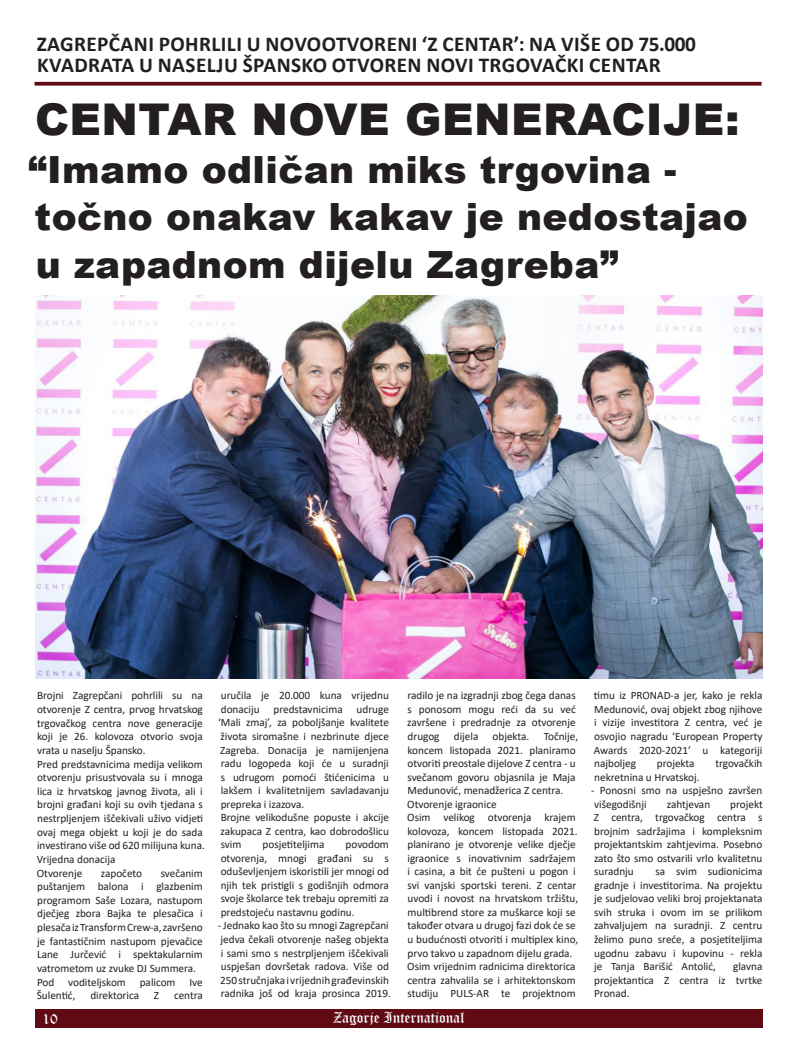
<style>
.page{position:relative;width:798px;height:1063px;background:#fff}
.page>*{position:absolute;margin:0;border:0;box-sizing:border-box;transform-origin:0 0}
.t1{font:900 43.75px "Arial";letter-spacing:.01em;color:#231f20}
.t2{font:900 37.5px/47.5px "Arial";letter-spacing:.01em;color:#231f20}
.t3{font:700 21.25px/21.2px "Calibri";letter-spacing:.02em;color:#231f20}
.t4{font:15px "Old English Text";color:#fff}
.t5{font:11.25px/13.5px "Calibri";color:#231f20;text-align:justify}
</style>
<div class="page">
<div style="left:35px;top:1009px;width:727px;height:19px;background:#600a14"></div>
<svg style="left:35px;top:82px;width:726px;height:4px;background:#6e212a"></svg>
<img style="left:35px;top:296px;width:727px;height:383px">
<p class="t3" style="left:37px;top:33px;width:660px">ZAGREPČANI POHRLILI U NOVOOTVORENI ‘Z CENTAR’: NA VIŠE OD 75.000<br>KVADRATA U NASELJU ŠPANSKO OTVOREN NOVI TRGOVAČKI CENTAR</p>
<p class="t1" style="left:35px;top:88px;width:705px">CENTAR NOVE GENERACIJE:</p>
<p class="t2" style="left:28px;top:144px;width:721px">“Imamo odličan miks trgovina - točno onakav kakav je nedostajao u zapadnom dijelu Zagreba”</p>
<p class="t5" style="left:37px;top:689px;width:167px">Brojni Zagrepčani pohrlili su na otvorenje Z centra, prvog hrvatskog trgovačkog centra nove generacije koji je 26. kolovoza otvorio svoja vrata u naselju Špansko.</p>
<p class="t5" style="left:37px;top:757px;width:169px;text-align:left">Pred predstavnicima medija velikom otvorenju prisustvovala su i mnoga lica iz hrvatskog javnog života, ali i brojni građani koji su ovih tjedana s nestrpljenjem iščekivali uživo vidjeti ovaj mega objekt u koji je do sada investirano više od 620 milijuna kuna.</p>
<p class="t5" style="left:37px;top:852px;width:80px">Vrijedna donacija</p>
<p class="t5" style="left:37px;top:866px;width:47px">Otvorenje</p>
<p class="t5" style="left:101px;top:866px;width:43px">započeto</p>
<p class="t5" style="left:37px;top:866px;width:167px;text-indent:124px">svečanim puštanjem balona i glazbenim programom Saše Lozara, nastupom dječjeg zbora Bajka te plesačica i plesača iz Transform Crew-a, završeno je fantastičnim nastupom pjevačice Lane Jurčević i spektakularnim vatrometom uz zvuke DJ Summera.</p>
<p class="t5" style="left:37px;top:975px;width:167px">Pod voditeljskom palicom Ive<br>Šulentić,</p>
<p class="t5" style="left:90px;top:988px;width:50px">direktorica</p>
<p class="t5" style="left:154px;top:988px;width:7px">Z</p>
<p class="t5" style="left:174px;top:988px;width:30px">centra</p>
<p class="t5" style="left:218px;top:689px;width:172px">uručila je 20.000 kuna vrijednu donaciju predstavnicima udruge ‘Mali zmaj’, za poboljšanje kvalitete života siromašne i nezbrinute djece Zagreba. Donacija je namijenjena radu logopeda koji će u suradnji s udrugom pomoći štićenicima u lakšem i kvalitetnijem savladavanju prepreka i izazova.</p>
<p class="t5" style="left:220px;top:810px;width:170px">Brojne velikodušne popuste i akcije zakupaca Z centra, kao dobrodošlicu svim</p>
<p class="t5" style="left:262px;top:837px;width:63px">posjetiteljima</p>
<p class="t5" style="left:220px;top:837px;width:170px;text-indent:125px">povodom otvorenja, mnogi građani su s oduševljenjem iskoristili jer mnogi od njih tek pristigli s godišnjih odmora svoje školarce tek trebaju opremiti za predstojeću nastavnu godinu.</p>
<p class="t5" style="left:217px;top:919px;width:175px;text-align:left">- Jednako kao što su mnogi Zagrepčani jedva čekali otvorenje našeg objekta i sami smo s nestrpljenjem iščekivali uspješan dovršetak radova. Više od 250 stručnjaka i vrijednih građevinskih radnika još od kraja prosinca 2019.</p>
<p class="t5" style="left:407px;top:689px;width:170px">radilo je na izgradnji zbog čega danas s ponosom mogu reći da su već završene i predradnje za otvorenje drugog</p>
<p class="t5" style="left:407px;top:729px;width:172px;text-align:left;text-indent:136px">Točnije, koncem listopada 2021. planiramo otvoriti preostale dijelove Z centra - u svečanom govoru objasnila je Maja<br>Medunović, menadžerica Z centra.</p>
<p class="t5" style="left:407px;top:797px;width:91px">Otvorenje igraonice</p>
<p class="t5" style="left:407px;top:810px;width:172px;text-align:left">Osim velikog otvorenja krajem kolovoza, koncem listopada 2021. planirano je otvorenje velike dječje igraonice s inovativnim sadržajem i casina, a bit će pušteni u pogon i svi vanjski sportski tereni. Z centar uvodi i novost na hrvatskom tržištu, multibrend store za muškarce koji se također otvara u drugoj fazi dok će se u budućnosti otvoriti i multiplex kino, prvo takvo u zapadnom dijelu grada.</p>
<p class="t5" style="left:407px;top:959px;width:170px">Osim vrijednim radnicima direktorica centra zahvalila se i arhitektonskom studiju PULS-AR te projektnom</p>
<p class="t5" style="left:453px;top:729px;width:26px">dijela</p>
<p class="t5" style="left:492px;top:729px;width:38px">objekta.</p>
<h3 class="t4" style="left:43px;top:1009px;width:17px">10</h3>
<h3 class="t4" style="left:333px;top:1008px;width:133px">Zagorje International</h3>
<p class="t5" style="left:593px;top:689px;width:170px">timu iz PRONAD-a jer, kako je rekla Medunović, ovaj objekt zbog njihove i vizije investitora Z centra, već je osvojio nagradu ‘European Property Awards 2020-2021’ u kategoriji najboljeg</p>
<p class="t5" style="left:656px;top:756px;width:39px">projekta</p>
<p class="t5" style="left:715px;top:756px;width:48px">trgovačkih</p>
<p class="t5" style="left:594px;top:770px;width:107px">nekretnina u Hrvatskoj.</p>
<p class="t5" style="left:591px;top:783px;width:173px">- Ponosni smo na uspješno završen višegodišnji</p>
<p class="t5" style="left:593px;top:797px;width:170px;text-indent:136px">projekt Z centra, trgovačkog centra s brojnim sadržajima i kompleksnim projektantskim zahtjevima. Posebno zato što smo ostvarili vrlo kvalitetnu suradnju</p>
<p class="t5" style="left:666px;top:797px;width:45px">zahtjevan</p>
<p class="t5" style="left:594px;top:865px;width:170px;text-indent:61px">sa svim sudionicima gradnje i investitorima. Na projektu je sudjelovao veliki broj projektanata svih struka i ovom im se prilikom zahvaljujem na suradnji. Z centru želimo puno sreće, a posjetiteljima ugodnu zabavu i kupovinu - rekla je Tanja Barišić Antolić,</p>
<p class="t5" style="left:594px;top:959px;width:170px;text-indent:139px">glavna projektantica Z centra iz tvrtke Pronad.</p>
</div>
